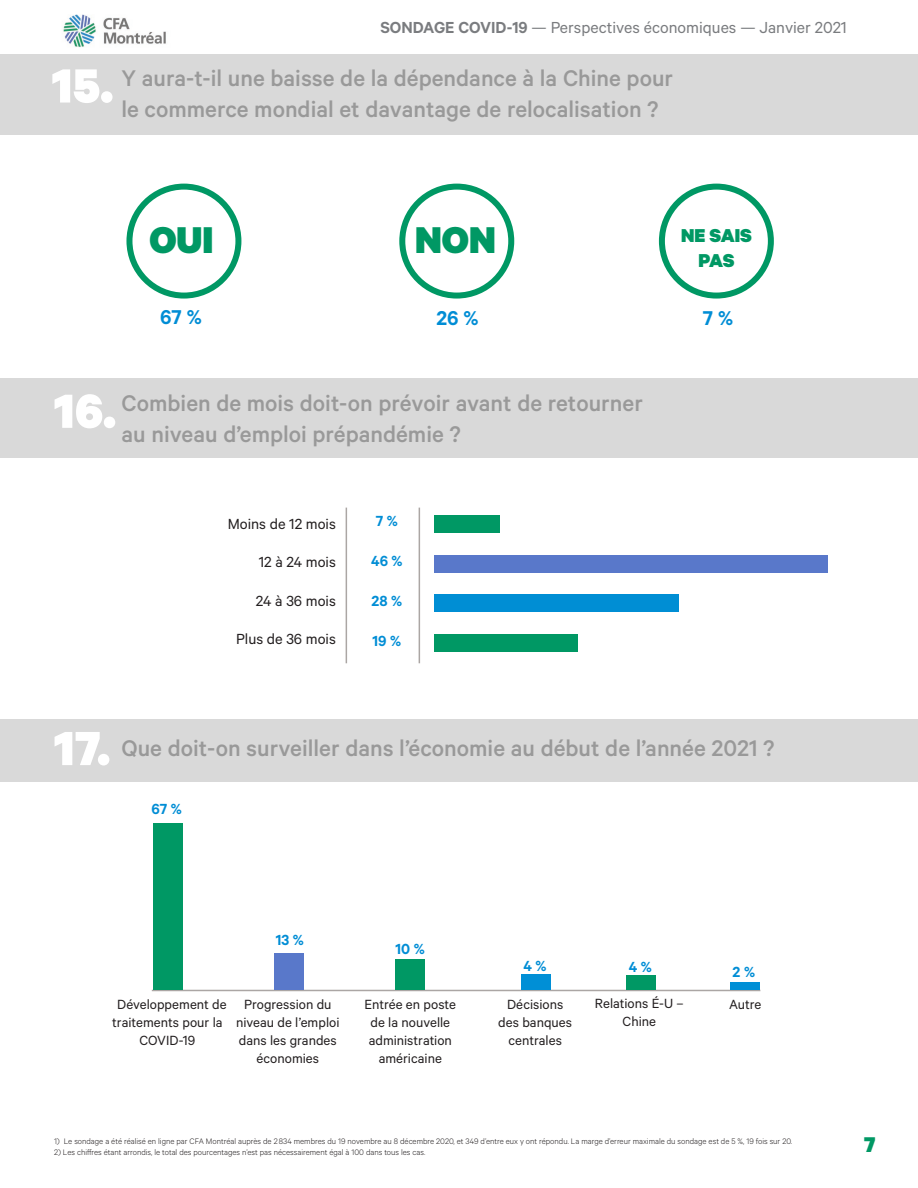
<style>
.page{position:relative;width:918px;height:1188px;background:#fff}
.page>*{position:absolute;margin:0;border:0;box-sizing:border-box;transform-origin:0 0}
.t1{font:900 54px "Calibre";color:#fff}
.t2{font:900 42px "Calibre";color:#009864}
.t3{font:500 25.5px/30.6px "Calibre";color:#999}
.t4{font:900 24px "Calibre";color:#009864}
.t5{font:600 22.5px "Calibre";color:#008dd5}
.t6{font:900 21px/25.2px "Calibre";letter-spacing:-.005em;color:#009864;text-align:center}
.t7{font:18px "Calibre";color:#7a7c7f}
.t8{font:16.5px "Calibre";color:#231f20}
.t9{font:600 16.5px "Calibre";color:#008dd5}
.Paragraph_Style_1{font:15px/18px "Calibre";color:#231f20;text-align:center}
.t10{font:300 9px "Calibre";color:#231f20}
.s1{font-weight:600}
</style>
<div class="page">
<img style="left:63px;top:14px;width:103px;height:34px">
<div style="left:0;top:54px;width:918px;height:81px;background:#d9d9d9"></div>
<div style="left:0;top:378px;width:918px;height:80px;background:#d9d9d9"></div>
<div style="left:0;top:719px;width:918px;height:63px;background:#d9d9d9"></div>
<hr style="left:152px;top:990px;width:608px;height:1px;background:#aba6a4">
<div style="left:626px;top:975px;width:29px;height:15px;background:#009864"></div>
<div style="left:521px;top:974px;width:30px;height:16px;background:#008fd6"></div>
<div style="left:396px;top:959px;width:29px;height:30px;background:#009864"></div>
<div style="left:731px;top:982px;width:29px;height:8px;background:#008fd6"></div>
<div style="left:274px;top:954px;width:29px;height:36px;background:#5978ca"></div>
<div style="left:153px;top:823px;width:29px;height:167px;background:#009864"></div>
<div style="left:126px;top:184px;width:115px;height:115px;border:6px solid #009864;border-radius:50%"></div>
<div style="left:399px;top:184px;width:115px;height:115px;border:6px solid #009864;border-radius:50%"></div>
<div style="left:659px;top:184px;width:115px;height:115px;border:6px solid #009864;border-radius:50%"></div>
<div style="left:435px;top:515px;width:65px;height:17px;background:#009864"></div>
<div style="left:435px;top:634px;width:143px;height:17px;background:#009864"></div>
<div style="left:435px;top:555px;width:393px;height:17px;background:#5978ca"></div>
<div style="left:435px;top:594px;width:244px;height:17px;background:#008ed4"></div>
<hr style="left:346px;top:508px;width:1px;height:155px;background:#aba6a4">
<hr style="left:419px;top:508px;width:1px;height:155px;background:#aba6a4">
<p class="t7" style="left:380px;top:17px;width:468px"><span class="s1">SONDAGE COVID-19</span> — Perspectives économiques — Janvier 2021</p>
<p class="t1" style="left:52px;top:52px;width:63px">15.</p>
<p class="t3" style="left:122px;top:62px;width:553px">Y aura-t-il une baisse de la dépendance à la Chine pour le commerce mondial et davantage de relocalisation ?</p>
<p class="t2" style="left:149px;top:214px;width:65px">OUI</p>
<p class="t2" style="left:415px;top:214px;width:82px">NON</p>
<p class="t6" style="left:681px;top:222px;width:72px">NE SAIS<br>PAS</p>
<p class="t5" style="left:160px;top:304px;width:43px">67 %</p>
<p class="t5" style="left:436px;top:304px;width:44px">26 %</p>
<p class="t5" style="left:703px;top:304px;width:32px">7 %</p>
<p class="t1" style="left:54px;top:377px;width:63px">16.</p>
<p class="t3" style="left:122px;top:387px;width:523px">Combien de mois doit-on prévoir avant de retourner au niveau d’emploi prépandémie ?</p>
<p class="t8" style="left:228px;top:514px;width:110px">Moins de 12 mois</p>
<p class="t8" style="left:259px;top:553px;width:79px">12 à 24 mois</p>
<p class="t8" style="left:256px;top:591px;width:81px">24 à 36 mois</p>
<p class="t8" style="left:236px;top:629px;width:101px">Plus de 36 mois</p>
<p class="t9" style="left:376px;top:511px;width:24px">7 %</p>
<p class="t9" style="left:371px;top:551px;width:33px">46 %</p>
<p class="t9" style="left:372px;top:591px;width:32px">28 %</p>
<p class="t9" style="left:373px;top:631px;width:30px">19 %</p>
<p class="t1" style="left:54px;top:714px;width:58px">17.</p>
<p class="t3" style="left:122px;top:732px;width:654px">Que doit-on surveiller dans l’économie au début de l’année 2021 ?</p>
<p class="t9" style="left:151px;top:799px;width:32px">67 %</p>
<p class="t9" style="left:276px;top:930px;width:30px">13 %</p>
<p class="t9" style="left:395px;top:939px;width:31px">10 %</p>
<p class="t9" style="left:523px;top:956px;width:25px">4 %</p>
<p class="t9" style="left:629px;top:957px;width:25px">4 %</p>
<p class="t9" style="left:733px;top:962px;width:24px">2 %</p>
<p class="Paragraph_Style_1" style="left:595px;top:993px;width:90px">Relations É-U –<br>Chine</p>
<p class="Paragraph_Style_1" style="left:108px;top:994px;width:120px">□Développement de traitements pour la<br>COVID-19</p>
<p class="Paragraph_Style_1" style="left:498px;top:994px;width:75px">Décisions des banques centrales</p>
<p class="Paragraph_Style_1" style="left:244px;top:995px;width:89px">Progression du</p>
<p class="Paragraph_Style_1" style="left:729px;top:994px;width:34px">Autre</p>
<p class="Paragraph_Style_1" style="left:236px;top:1013px;width:105px">niveau de l’emploi dans les grandes économies</p>
<p class="Paragraph_Style_1" style="left:365px;top:995px;width:93px">Entrée en poste de la nouvelle administration américaine</p>
<p class="t10" style="left:54px;top:1136px;width:740px">1) Le sondage a été réalisé en ligne par CFA Montréal auprès de 2 834 membres du 19 novembre au 8 décembre 2020, et 349 d’entre eux y ont répondu. La marge d’erreur maximale du sondage est de 5 %, 19 fois sur 20.</p>
<p class="t10" style="left:54px;top:1147px;width:373px">2) Les chiffres étant arrondis, le total des pourcentages n’est pas nécessairement égal à 100 dans tous les cas.</p>
<p class="t4" style="left:864px;top:1129px;width:13px">7</p>
</div>
